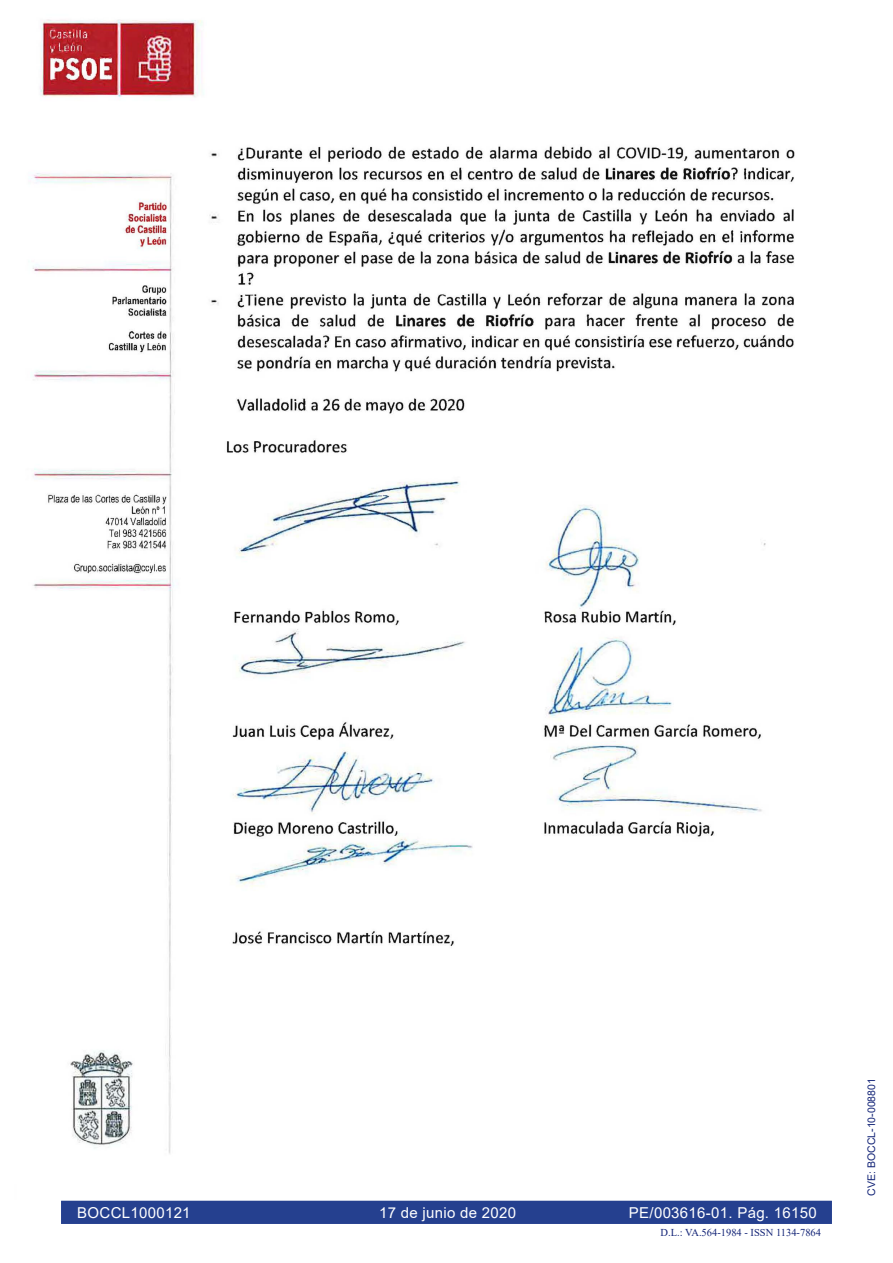
<style>
.page{position:relative;width:893px;height:1263px;background:#fff}
.page>*{position:absolute;margin:0;border:0;box-sizing:border-box;transform-origin:0 0}
.t1{font:15px "Arial";letter-spacing:.02em;color:#fff}
.t2{font:10.5px "Times New Roman";color:#132477}
.t3{font:10.5px "Arial";color:#132477}
</style>
<div class="page">
<div style="left:60px;top:1200px;width:773px;height:25px;background:#25408f"></div>
<div style="left:60px;top:1199px;width:773px;height:26px;border:2px solid #fff"></div>
<img style="left:31px;top:19px;width:802px;height:1181px">
<p class="t1" style="left:77px;top:1202px;width:115px">BOCCL1000121</p>
<p class="t1" style="left:379px;top:1202px;width:139px">17 de junio de 2020</p>
<p class="t1" style="left:629px;top:1202px;width:189px">PE/003616-01. Pág. 16150</p>
<p class="t2" style="left:661px;top:1225px;width:162px">D.L.: VA.564-1984 - ISSN 1134-7864</p>
<p class="t3" style="left:864px;top:1195px;width:119px;rotate:-90deg">CVE: BOCCL-10-008801</p>
</div>
